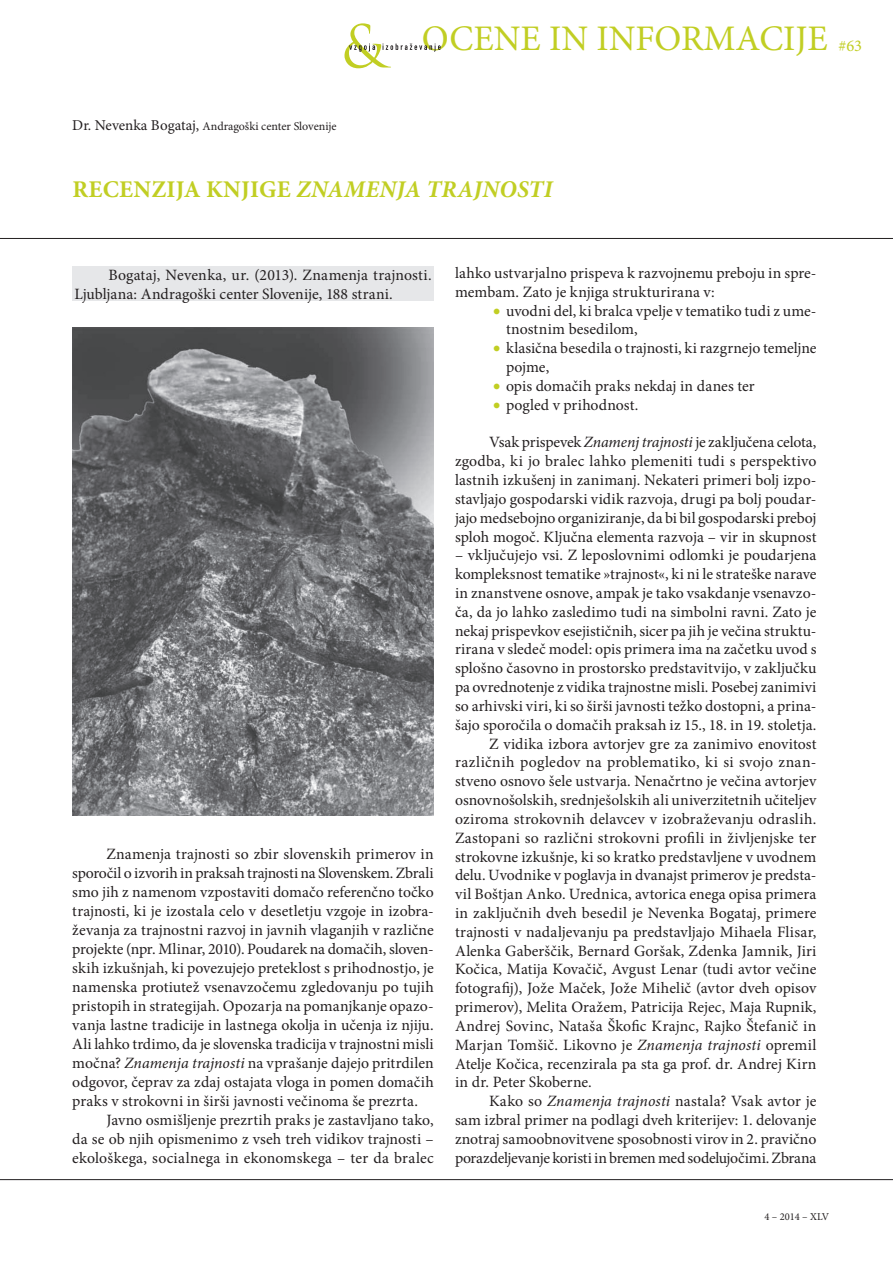
<style>
.page{position:relative;width:893px;height:1263px;background:#fff}
.page>*{position:absolute;margin:0;border:0;box-sizing:border-box;transform-origin:0 0}
.t1{font:36px "Minion Pro";color:#c1ce23}
.t2{font:italic 700 24px "Minion Pro";letter-spacing:.01em;color:#c1ce23}
.t3{font:15.75px/19px "Minion Pro";letter-spacing:.005em;color:#231f20}
.t4{font:15.75px "Minion Pro";letter-spacing:-.02em;color:#231f20}
.t5{font:12px "Minion Pro";color:#231f20}
.t6{font:10.5px "Minion Pro";color:#231f20}
.s1{font-size:15px}
.s2{font-size:16.5px}
.s3{font-style:normal}
.s4{font-style:italic}
.s5{color:#c1ce23}
</style>
<div class="page">
<hr style="left:0;top:1179px;width:893px;height:1px;background:#231f20">
<div style="left:72px;top:266px;width:362px;height:35px;background:#e6e7e9"></div>
<img style="left:72px;top:327px;width:362px;height:489px">
<hr style="left:0;top:238px;width:893px;height:1px;background:#231f20">
<svg style="left:344px;top:23px;width:97px;height:45px"></svg>
<p class="t5" style="left:72px;top:118px;width:266px"><span class="s1">Dr. Nevenka Bogataj,</span> Andragoški center Slovenije</p>
<h1 class="t1" style="left:422px;top:14px;width:442px">OCENE IN INFORMACIJE <span class="s2">#63</span></h1>
<h2 class="t2" style="left:72px;top:172px;width:482px"><span class="s3">RECENZIJA KNJIGE</span> ZNAMENJA TRAJNOSTI</h2>
<p class="t3" style="left:74px;top:266px;width:359px;text-indent:34px">Bogataj, Nevenka, ur. (2013). Znamenja trajnosti.<br>Ljubljana: Andragoški center Slovenije, 188 strani.</p>
<p class="t3" style="left:72px;top:845px;width:363px;text-align:justify;text-indent:34px">Znamenja trajnosti so zbir slovenskih primerov in sporočil o izvorih in praksah trajnosti na Slovenskem. Zbrali smo jih z namenom vzpostaviti domačo referenčno točko trajnosti, ki je izostala celo v desetletju vzgoje in izobra&shy;ževanja za trajnostni razvoj in javnih vlaganjih v različne projekte (npr. Mlinar, 2010). Poudarek na domačih, sloven&shy;skih izkušnjah, ki povezujejo preteklost s prihodnostjo, je namenska protiutež vsenavzočemu zgledovanju po tujih pristopih in strategijah. Opozarja na pomanjkanje opazo&shy;vanja lastne tradicije in lastnega okolja in učenja iz njiju.<br>Ali lahko trdimo, da je slovenska tradicija v trajnostni misli močna? <span class="s4">Znamenja trajnosti</span> na vprašanje dajejo pritrdilen odgovor, čeprav za zdaj ostajata vloga in pomen domačih praks v strokovni in širši javnosti večinoma še prezrta.</p>
<p class="t3" style="left:72px;top:1110px;width:363px;text-align:justify;text-indent:34px">Javno osmišljenje prezrtih praks je zastavljano tako, da se ob njih opismenimo z vseh treh vidikov trajnosti – ekološkega, socialnega in ekonomskega – ter da bralec</p>
<p class="t3" style="left:455px;top:264px;width:363px">lahko ustvarjalno prispeva k razvojnemu preboju in spre&shy;membam. Zato je knjiga strukturirana v:</p>
<p class="t3" style="left:506px;top:301px;width:312px;text-indent:-13px"><span class="s5">•</span> uvodni del, ki bralca vpelje v tematiko tudi z ume&shy;tnostnim besedilom,</p>
<p class="t3" style="left:506px;top:339px;width:312px;text-indent:-13px"><span class="s5">•</span> klasična besedila o trajnosti, ki razgrnejo temeljne pojme,</p>
<p class="t3" style="left:493px;top:376px;width:263px"><span class="s5">•</span> opis domačih praks nekdaj in danes ter</p>
<p class="t3" style="left:493px;top:395px;width:147px"><span class="s5">•</span> pogled v prihodnost.</p>
<p class="t3" style="left:455px;top:433px;width:363px;text-align:justify;text-indent:34px">Vsak prispevek <span class="s4">Znamenj trajnosti</span> je zaključena celota, zgodba, ki jo bralec lahko plemeniti tudi s perspektivo lastnih izkušenj in zanimanj. Nekateri primeri bolj izpo&shy;stavljajo gospodarski vidik razvoja, drugi pa bolj poudar&shy;jajo medsebojno organiziranje, da bi bil gospodarski preboj sploh mogoč. Ključna elementa razvoja – vir in skupnost</p>
<p class="t3" style="left:455px;top:546px;width:363px">– vključujejo vsi. Z leposlovnimi odlomki je poudarjena</p>
<p class="t3" style="left:455px;top:565px;width:363px">kompleksnost tematike »trajnost«, ki ni le strateške narave</p>
<p class="t3" style="left:455px;top:583px;width:363px">in znanstvene osnove, ampak je tako vsakdanje vsenavzo-</p>
<p class="t3" style="left:455px;top:602px;width:363px">ča, da jo lahko zasledimo tudi na simbolni ravni. Zato je</p>
<p class="t3" style="left:455px;top:621px;width:363px">nekaj prispevkov esejističnih, sicer pa jih je večina struktu-</p>
<p class="t3" style="left:455px;top:640px;width:363px">rirana v sledeč model: opis primera ima na začetku uvod s</p>
<p class="t3" style="left:455px;top:659px;width:363px">splošno časovno in prostorsko predstavitvijo, v zaključku</p>
<p class="t3" style="left:455px;top:678px;width:363px">pa ovrednotenje z vidika trajnostne misli. Posebej zanimivi</p>
<p class="t3" style="left:455px;top:696px;width:363px">so arhivski viri, ki so širši javnosti težko dostopni, a prina-</p>
<p class="t3" style="left:455px;top:715px;width:363px">šajo sporočila o domačih praksah iz 15., 18. in 19. stoletja.</p>
<p class="t3" style="left:489px;top:734px;width:329px">Z vidika izbora avtorjev gre za zanimivo enovitost</p>
<p class="t3" style="left:455px;top:753px;width:363px">različnih pogledov na problematiko, ki si svojo znan-</p>
<p class="t3" style="left:455px;top:772px;width:363px">stveno osnovo šele ustvarja. Nenačrtno je večina avtorjev</p>
<p class="t3" style="left:455px;top:790px;width:363px">osnovnošolskih, srednješolskih ali univerzitetnih učiteljev</p>
<p class="t3" style="left:455px;top:809px;width:363px">oziroma strokovnih delavcev v izobraževanju odraslih.</p>
<p class="t3" style="left:455px;top:828px;width:363px">Zastopani so različni strokovni profili in življenjske ter</p>
<p class="t3" style="left:455px;top:847px;width:363px">strokovne izkušnje, ki so kratko predstavljene v uvodnem</p>
<p class="t3" style="left:455px;top:866px;width:363px">delu. Uvodnike v poglavja in dvanajst primerov je predsta-</p>
<p class="t3" style="left:455px;top:885px;width:363px">vil Boštjan Anko. Urednica, avtorica enega opisa primera</p>
<p class="t3" style="left:455px;top:903px;width:363px">in zaključnih dveh besedil je Nevenka Bogataj, primere</p>
<p class="t3" style="left:455px;top:922px;width:363px">trajnosti v nadaljevanju pa predstavljajo Mihaela Flisar,</p>
<p class="t3" style="left:455px;top:941px;width:363px">Alenka Gaberščik, Bernard Goršak, Zdenka Jamnik, Jiri</p>
<p class="t3" style="left:455px;top:960px;width:363px">Kočica, Matija Kovačič, Avgust Lenar (tudi avtor večine</p>
<p class="t3" style="left:455px;top:979px;width:363px">fotografij), Jože Maček, Jože Mihelič (avtor dveh opisov</p>
<p class="t3" style="left:455px;top:998px;width:363px">primerov), Melita Oražem, Patricija Rejec, Maja Rupnik,</p>
<p class="t3" style="left:455px;top:1016px;width:363px">Andrej Sovinc, Nataša Škofic Krajnc, Rajko Štefanič in</p>
<p class="t3" style="left:455px;top:1035px;width:363px">Marjan Tomšič. Likovno je <span class="s4">Znamenja trajnosti</span> opremil</p>
<p class="t3" style="left:455px;top:1054px;width:363px">Atelje Kočica, recenzirala pa sta ga prof. dr. Andrej Kirn</p>
<p class="t3" style="left:455px;top:1073px;width:138px">in dr. Peter Skoberne.</p>
<p class="t3" style="left:489px;top:1092px;width:329px">Kako so <span class="s4">Znamenja trajnosti</span> nastala? Vsak avtor je</p>
<p class="t3" style="left:455px;top:1110px;width:363px">sam izbral primer na podlagi dveh kriterijev: 1. delovanje</p>
<p class="t3" style="left:455px;top:1129px;width:363px">znotraj samoobnovitvene sposobnosti virov in 2. pravično</p>
<p class="t4" style="left:455px;top:1147px;width:363px">porazdeljevanje koristi in bremen med sodelujočimi. Zbrana</p>
<p class="t6" style="left:764px;top:1210px;width:66px">4 – 2014 – XLV</p>
</div>
